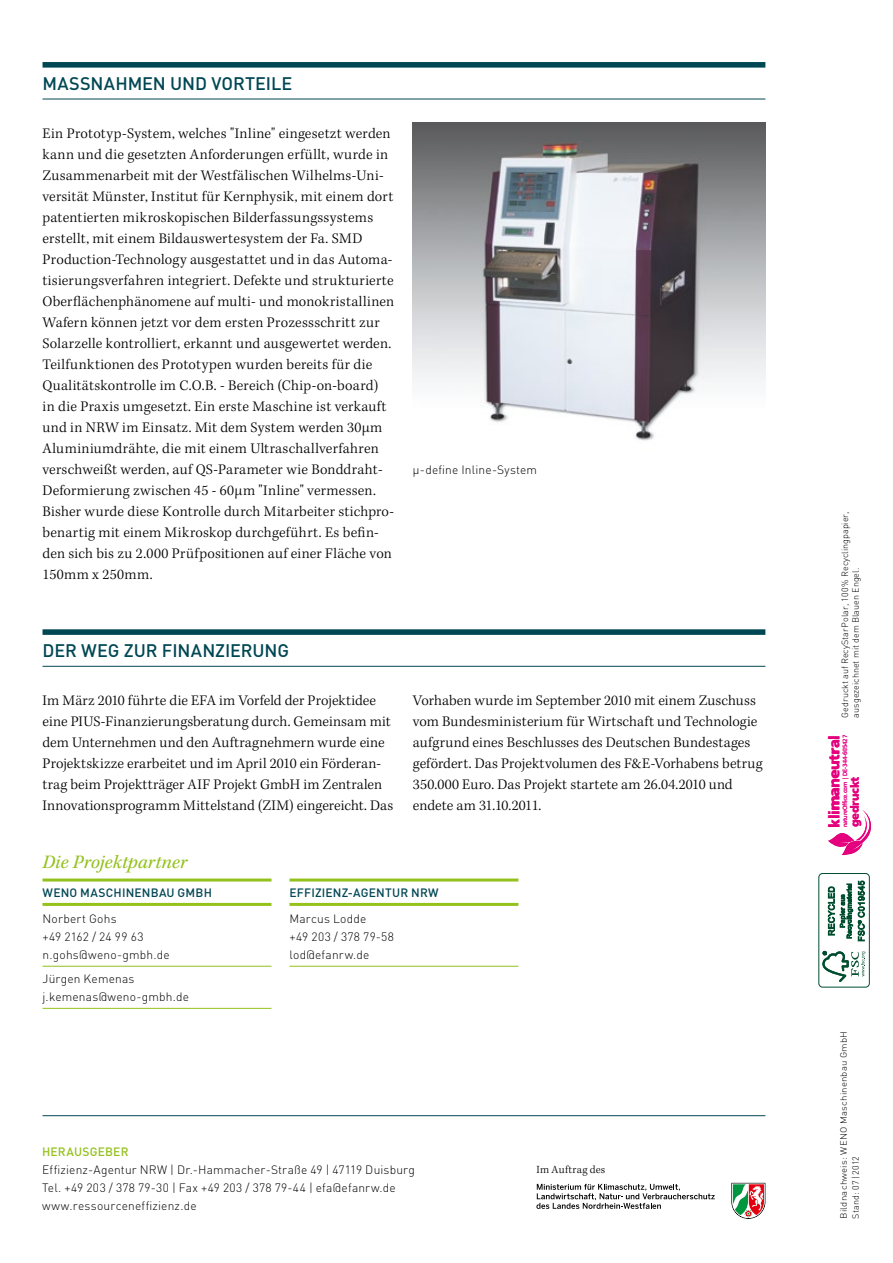
<style>
.page{position:relative;width:893px;height:1263px;background:#fff}
.page>*{position:absolute;margin:0;border:0;box-sizing:border-box;transform-origin:0 0}
.t1{font:italic 19.5px "Kepler Std";color:#94c11c}
.t2{font:500 18px "DIN";letter-spacing:-.005em;color:#004754}
.t3{font:300 15px/21px "Kepler Std";letter-spacing:.015em;color:#000}
.t4{font:14.85px "Humanist 777 BT Black B";letter-spacing:-.03em;color:#e5007d}
.t5{font:300 12px/18px "DIN";letter-spacing:.015em;color:#000}
.t6{font:500 12px "DIN";letter-spacing:.015em;color:#004754}
.t7{font:500 12px "DIN";letter-spacing:.015em;color:#94c11c}
.t8{font:11.4px "Humanist 777 BT Black B";letter-spacing:-.03em;color:#e5007d}
.t9{font:300 11.25px "Kepler Std";letter-spacing:.03em;color:#000}
.t10{font:300 9px/10.8px "DIN";color:#000}
.t11{font:300 9px/12px "DIN";letter-spacing:.025em;color:#000;scale:1.06 1}
.t12{font:6.15px "Humanist 777 BT Roman B";letter-spacing:-.03em;color:#e5007d}
</style>
<div class="page">
<svg style="left:536px;top:1184px;width:179px;height:25px"></svg>
<svg style="left:731px;top:1183px;width:34px;height:36px"></svg>
<hr style="left:43px;top:1115px;width:722px;height:1px;background:#004754">
<hr style="left:289px;top:878px;width:229px;height:3px;background:#94c11c">
<hr style="left:289px;top:903px;width:229px;height:3px;background:#94c11c">
<hr style="left:289px;top:966px;width:229px;height:1px;background:#94c11c">
<hr style="left:43px;top:878px;width:228px;height:3px;background:#94c11c">
<hr style="left:43px;top:903px;width:228px;height:3px;background:#94c11c">
<hr style="left:43px;top:966px;width:228px;height:1px;background:#94c11c">
<hr style="left:43px;top:1008px;width:228px;height:1px;background:#94c11c">
<div style="left:43px;top:62px;width:722px;height:6px;background:#004754"></div>
<hr style="left:43px;top:99px;width:722px;height:1px;background:#004754">
<div style="left:43px;top:629px;width:722px;height:6px;background:#004754"></div>
<hr style="left:43px;top:666px;width:722px;height:1px;background:#004754">
<img style="left:413px;top:123px;width:352px;height:318px">
<div style="left:819px;top:873px;width:51px;height:114px;border:1px solid #004e2f;border-radius:4px"></div>
<svg style="left:822px;top:951px;width:43px;height:31px"></svg>
<svg style="left:828px;top:881px;width:37px;height:60px"></svg>
<svg style="left:828px;top:810px;width:43px;height:45px"></svg>
<p class="t2" style="left:43px;top:72px;width:251px">MASSNAHMEN UND VORTEILE</p>
<p class="t3" style="left:43px;top:123px;width:353px">Ein Prototyp-System, welches "Inline" eingesetzt werden kann und die gesetzten Anforderungen erfüllt, wurde in Zusammenarbeit mit der Westfälischen Wilhelms-Uni&shy;versität Münster, Institut für Kernphysik, mit einem dort patentierten mikroskopischen Bilderfassungssystems erstellt, mit einem Bildauswertesystem der Fa. SMD Production-Technology ausgestattet und in das Automa&shy;tisierungsverfahren integriert. Defekte und strukturierte Oberflächenphänomene auf multi- und monokristallinen Wafern können jetzt vor dem ersten Prozessschritt zur Solarzelle kontrolliert, erkannt und ausgewertet werden.<br>Teilfunktionen des Prototypen wurden bereits für die Qualitätskontrolle im C.O.B. - Bereich (Chip-on-board)<br>in die Praxis umgesetzt. Ein erste Maschine ist verkauft und in NRW im Einsatz. Mit dem System werden 30µm Aluminiumdrähte, die mit einem Ultraschallverfahren verschweißt werden, auf QS-Parameter wie Bonddraht-Deformierung zwischen 45 - 60µm "Inline" vermessen.<br>Bisher wurde diese Kontrolle durch Mitarbeiter stichpro&shy;benartig mit einem Mikroskop durchgeführt. Es befin&shy;den sich bis zu 2.000 Prüfpositionen auf einer Fläche von 150mm x 250mm.</p>
<p class="t5" style="left:413px;top:461px;width:126px">µ-define I nline-System</p>
<p class="t2" style="left:43px;top:639px;width:246px">DER WEG ZUR FINANZIERUNG</p>
<p class="t3" style="left:43px;top:690px;width:352px">Im März 2010 führte die EFA im Vorfeld der Projektidee eine PIUS-Finanzierungsberatung durch. Gemeinsam mit dem Unternehmen und den Auftragnehmern wurde eine Projektskizze erarbeitet und im April 2010 ein Förderan&shy;trag beim Projektträger AIF Projekt GmbH im Zentralen Innovationsprogramm Mittelstand (ZIM) eingereicht. Das</p>
<p class="t3" style="left:413px;top:690px;width:351px">Vorhaben wurde im September 2010 mit einem Zuschuss vom Bundesministerium für Wirtschaft und Technologie aufgrund eines Beschlusses des Deutschen Bundestages gefördert. Das Projektvolumen des F&amp;E-Vorhabens betrug 350.000 Euro. Das Projekt startete am 26.04.2010 und endete am 31.10.2011.</p>
<h1 class="t1" style="left:43px;top:850px;width:146px">Die Projektpartner</h1>
<p class="t6" style="left:43px;top:885px;width:20px">WENO</p>
<p class="t6" style="left:80px;top:885px;width:131px">MASCHINENBAU GMBH</p>
<p class="t5" style="left:43px;top:909px;width:129px">Norbert Gohs<br>+49 2162 / 24 99 63 n.gohs@weno-gmbh.de</p>
<p class="t5" style="left:43px;top:969px;width:148px">Jürgen Kemenas j.kemenas@weno-gmbh.de</p>
<p class="t6" style="left:289px;top:885px;width:151px">EFFIZIENZ-AGENTUR NRW</p>
<p class="t5" style="left:289px;top:909px;width:106px">Marcus Lodde<br>+49 203 / 378 79-58 lod@efanrw.de</p>
<p class="t7" style="left:42px;top:1144px;width:88px">H ERAUSGEBER</p>
<p class="t5" style="left:42px;top:1160px;width:374px">Effizienz-Agentur NRW | Dr.-Hammacher-Straße 49 | 47119 Duisburg<br>Tel. +49 203 / 378 79-30 | Fax +49 203 / 378 79-44 | efa@efanrw.de www.ressourceneffizienz.de</p>
<p class="t9" style="left:536px;top:1163px;width:70px">Im Auftrag des</p>
<p class="t10" style="left:839px;top:717px;width:207px;rotate:-90deg">Gedruckt auf RecyStarPolar, 100% Recyclingpapier, ausgezeichnet mit dem Blauen Engel.</p>
<p class="t4" style="left:825px;top:828px;width:94px;rotate:-90deg">klimaneutral</p>
<p class="t12" style="left:841px;top:827px;width:94px;rotate:-90deg">natureOffice.com | DE-344-605427</p>
<p class="t8" style="left:847px;top:827px;width:52px;rotate:-90deg">gedruckt</p>
<p class="t11" style="left:838px;top:1219px;width:179px;rotate:-90deg">Bildnachweis: WEN O Maschinenbau GmbH<br>Stand: 07|2012</p>
</div>
